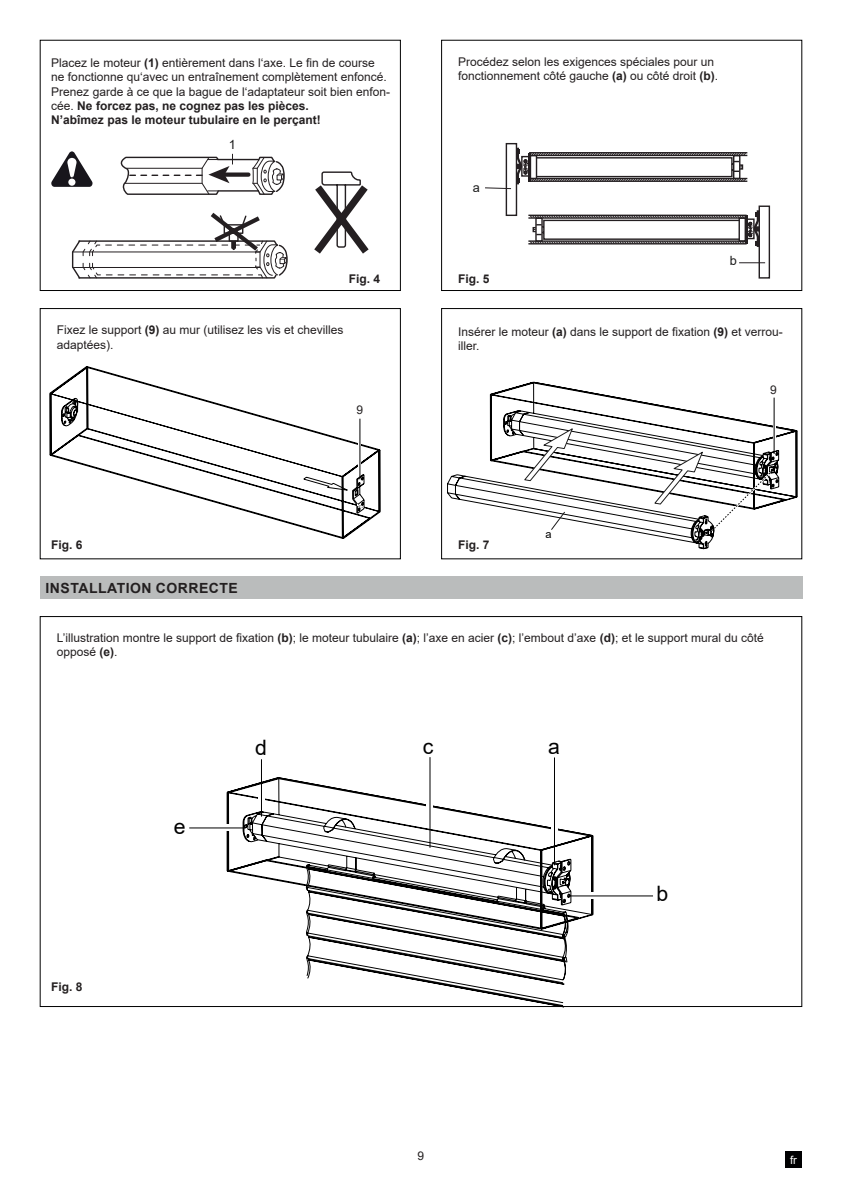
<style>
.page{position:relative;width:842px;height:1191px;background:#fff}
.page>*{position:absolute;margin:0;border:0;box-sizing:border-box;transform-origin:0 0}
.t1{font:21.2px "Arial";color:#000}
.Inhalt_Überschrift{font:700 14px "Arial";letter-spacing:.035em;color:#231f20}
.t2{font:12.8px "Arial";color:#1c1c1c}
.t3{font:12px/14.4px "Arial";color:#231f20}
.t4{font:700 12px "Arial";color:#231f20}
.t5{font:11.4px "Arial";color:#fff}
.t6{font:11px "Arial";color:#000}
.s1{font-weight:700}
</style>
<div class="page">
<div style="left:785px;top:1151px;width:17px;height:17px;background:#000001"></div>
<svg style="left:314px;top:171px;width:55px;height:83px"></svg>
<div style="left:40px;top:40px;width:361px;height:251px;border:1px solid #000001"></div>
<div style="left:40px;top:308px;width:361px;height:251px;border:1px solid #000001"></div>
<div style="left:441px;top:308px;width:361px;height:251px;border:1px solid #000001"></div>
<div style="left:441px;top:40px;width:361px;height:251px;border:1px solid #000001"></div>
<div style="left:40px;top:576px;width:762px;height:23px;background:#babcbc"></div>
<svg style="left:485px;top:143px;width:286px;height:136px"></svg>
<svg style="left:49px;top:366px;width:332px;height:173px"></svg>
<svg style="left:61px;top:398px;width:303px;height:115px"></svg>
<hr style="left:360px;top:419px;width:1px;height:60px;background:#000">
<svg style="left:447px;top:394px;width:267px;height:155px"></svg>
<svg style="left:490px;top:381px;width:308px;height:152px"></svg>
<svg style="left:227px;top:777px;width:365px;height:230px"></svg>
<div style="left:258px;top:792px;width:6px;height:9px;background:#fff"></div>
<hr style="left:261px;top:759px;width:1px;height:57px;background:#000">
<svg style="left:222px;top:824px;width:10px;height:7px"></svg>
<hr style="left:189px;top:827px;width:56px;height:1px;background:#000">
<svg style="left:587px;top:892px;width:9px;height:7px"></svg>
<hr style="left:568px;top:895px;width:85px;height:1px;background:#000">
<svg style="left:427px;top:800px;width:6px;height:9px"></svg>
<div style="left:551px;top:823px;width:6px;height:9px;background:#fff"></div>
<hr style="left:430px;top:757px;width:1px;height:90px;background:#000">
<hr style="left:554px;top:757px;width:1px;height:108px;background:#000">
<svg style="left:51px;top:151px;width:237px;height:128px"></svg>
<p class="t3" style="left:51px;top:55px;width:325px">Placez le moteur <span class="s1">(1)</span> entièrement dans l‘axe. Le fin de course</p>
<p class="t3" style="left:51px;top:70px;width:337px">ne fonctionne qu‘avec un entraînement complètement enfoncé.</p>
<p class="t3" style="left:51px;top:84px;width:340px">Prenez garde à ce que la bague de l‘adaptateur soit bien enfon&shy;cée. <span class="s1">Ne forcez pas, ne cognez pas les pièces.</span></p>
<p class="t4" style="left:51px;top:112px;width:271px">N’abîmez pas le moteur tubulaire en le perçant!</p>
<p class="t2" style="left:229px;top:136px;width:9px">1</p>
<p class="t4" style="left:349px;top:270px;width:33px">Fig. 4</p>
<p class="t3" style="left:57px;top:323px;width:288px">Fixez le support <span class="s1">(9)</span> au mur (utilisez les vis et chevilles</p>
<p class="t3" style="left:57px;top:337px;width:58px">adaptées).</p>
<p class="t3" style="left:357px;top:403px;width:8px">9</p>
<p class="t3" style="left:458px;top:55px;width:258px">Procédez selon les exigences spéciales pour un</p>
<p class="t3" style="left:458px;top:69px;width:262px">fonctionnement côté gauche <span class="s1">(a)</span> ou côté droit <span class="s1">(b)</span>.</p>
<p class="t2" style="left:473px;top:179px;width:9px">a</p>
<p class="t4" style="left:458px;top:270px;width:33px">Fig. 5</p>
<p class="t2" style="left:730px;top:252px;width:9px">b</p>
<p class="t3" style="left:458px;top:324px;width:326px">Insérer le moteur <span class="s1">(a)</span> dans le support de fixation <span class="s1">(9)</span> et verrou&shy;iller.</p>
<p class="t3" style="left:770px;top:382px;width:8px">9</p>
<p class="t4" style="left:51px;top:536px;width:33px">Fig. 6</p>
<p class="t4" style="left:458px;top:536px;width:33px">Fig. 7</p>
<p class="Inhalt_Überschrift" style="left:46px;top:578px;width:194px">INSTALLATION CORRECTE</p>
<p class="t6" style="left:545px;top:527px;width:8px">a</p>
<p class="t3" style="left:57px;top:630px;width:708px">L’illustration montre le support de fixation <span class="s1">(b)</span>; le moteur tubulaire <span class="s1">(a)</span>; l’axe en acier <span class="s1">(c)</span>; l’embout d’axe <span class="s1">(d)</span>; et le support mural du côté opposé <span class="s1">(e)</span>.</p>
<p class="t4" style="left:51px;top:978px;width:33px">Fig. 8</p>
<h1 class="t1" style="left:174px;top:811px;width:13px">e</h1>
<h1 class="t1" style="left:255px;top:733px;width:13px">d</h1>
<h1 class="t1" style="left:423px;top:731px;width:12px">c</h1>
<h1 class="t1" style="left:548px;top:731px;width:13px">a</h1>
<h1 class="t1" style="left:656px;top:879px;width:13px">b</h1>
<p class="t3" style="left:418px;top:1148px;width:8px">9</p>
<p class="t5" style="left:790px;top:1152px;width:8px">fr</p>
</div>
